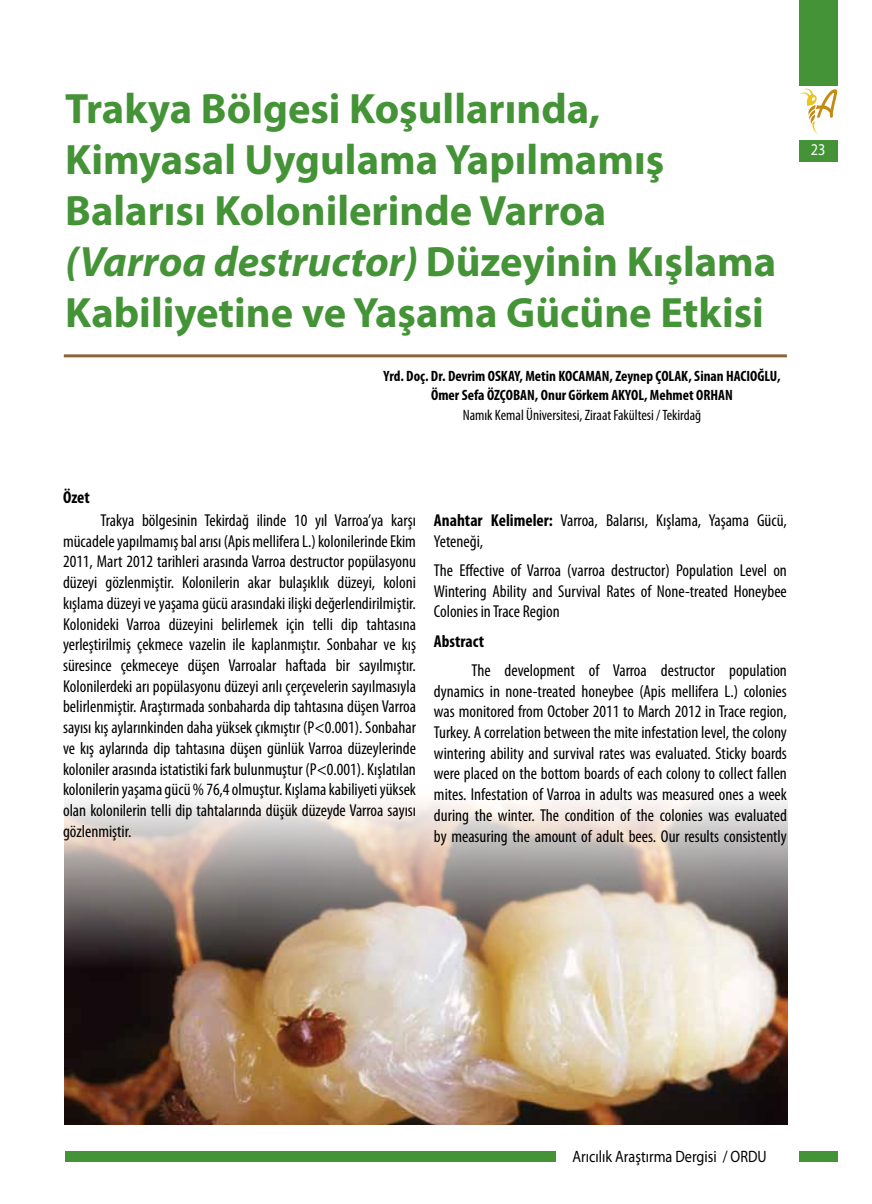
<style>
.page{position:relative;width:872px;height:1204px;background:#fff}
.page>*{position:absolute;margin:0;border:0;box-sizing:border-box;transform-origin:0 0}
.t1{font:700 42.6px/51.2px "Myriad Pro";color:#449337}
.t2{font:condensed 17.25px/20.7px "Myriad Pro";color:#000;text-align:justify}
.t3{font:700 condensed 17.25px "Myriad Pro";color:#000}
.t4{font:16.5px "Myriad Pro";color:#000;scale:.86 1}
.t5{font:16.5px "Myriad Pro";color:#fff;scale:.86 1}
.t6{font:700 condensed 15px/19.5px "Myriad Pro";color:#000;text-align:center}
.t7{font:condensed 15px "Myriad Pro";color:#000}
.s1{font-style:italic}
.s2{font-weight:700}
</style>
<div class="page">
<svg style="left:799px;top:88px;width:38px;height:47px"></svg>
<div style="left:799px;top:0;width:38px;height:85px;background:#449337"></div>
<div style="left:799px;top:140px;width:38px;height:22px;background:#449337"></div>
<div style="left:799px;top:1151px;width:38px;height:10px;background:#449337"></div>
<div style="left:65px;top:1151px;width:491px;height:10px;background:#449337"></div>
<img style="left:65px;top:800px;width:722px;height:324px">
<hr style="left:64px;top:354px;width:723px;height:3px;background:#8c6337">
<h1 class="t1" style="left:65px;top:81px;width:712px">Trakya Bölgesi Koşullarında, Kimyasal Uygulama Yapılmamış Balarısı Kolonilerinde Varroa<br><span class="s1">(Varroa destructor)</span> Düzeyinin Kışlama Kabiliyetine ve Yaşama Gücüne Etkisi</h1>
<p class="t6" style="left:383px;top:365px;width:399px">Yrd. Doç. Dr. Devrim OSKAY, Metin KOCAMAN, Zeynep ÇOLAK, Sinan HACIOĞLU,<br>Ömer Sefa ÖZÇOBAN, Onur Görkem AKYOL, Mehmet ORHAN</p>
<p class="t7" style="left:463px;top:405px;width:240px">Namık Kemal Üniversitesi, Ziraat Fakültesi / Tekirdağ</p>
<p class="t5" style="left:811px;top:140px;width:18px">23</p>
<p class="t3" style="left:63px;top:487px;width:28px">Özet</p>
<p class="t2" style="left:63px;top:510px;width:354px;text-indent:38px">Trakya bölgesinin Tekirdağ ilinde 10 yıl Varroa’ya karşı mücadele yapılmamış bal arısı (Apis mellifera L.) kolonilerinde Ekim 2011, Mart 2012 tarihleri arasında Varroa destructor popülasyonu düzeyi gözlenmiştir. Kolonilerin akar bulaşıklık düzeyi, koloni kışlama düzeyi ve yaşama gücü arasındaki ilişki değerlendirilmiştir.<br>Kolonideki Varroa düzeyini belirlemek için telli dip tahtasına yerleştirilmiş çekmece vazelin ile kaplanmıştır. Sonbahar ve kış süresince çekmeceye düşen Varroalar haftada bir sayılmıştır.<br>Kolonilerdeki arı popülasyonu düzeyi arılı çerçevelerin sayılmasıyla belirlenmiştir. Araştırmada sonbaharda dip tahtasına düşen Varroa sayısı kış aylarınkinden daha yüksek çıkmıştır (P&lt;0.001). Sonbahar ve kış aylarında dip tahtasına düşen günlük Varroa düzeylerinde koloniler arasında istatistiki fark bulunmuştur (P&lt;0.001). Kışlatılan kolonilerin yaşama gücü % 76,4 olmuştur. Kışlama kabiliyeti yüksek olan kolonilerin telli dip tahtalarında düşük düzeyde Varroa sayısı gözlenmiştir.</p>
<p class="t2" style="left:434px;top:510px;width:354px"><span class="s2">Anahtar Kelimeler:</span> Varroa, Balarısı, Kışlama, Yaşama Gücü,<br>Yeteneği,</p>
<p class="t2" style="left:434px;top:559px;width:354px">The Effective of Varroa (varroa destructor) Population Level on Wintering Ability and Survival Rates of None-treated Honeybee Colonies in Trace Region</p>
<p class="t3" style="left:434px;top:630px;width:52px">Abstract</p>
<p class="t2" style="left:434px;top:659px;width:354px;text-indent:38px">The development of Varroa destructor population dynamics in none-treated honeybee (Apis mellifera L.) colonies was monitored from October 2011 to March 2012 in Trace region, Turkey. A correlation between the mite infestation level, the colony wintering ability and survival rates was evaluated. Sticky boards were placed on the bottom boards of each colony to collect fallen mites. Infestation of Varroa in adults was measured ones a week during the winter. The condition of the colonies was evaluated by measuring the amount of adult bees. Our results consistently</p>
<p class="t4" style="left:572px;top:1146px;width:227px">Arıcılık Araştırma Dergisi / ORDU</p>
</div>
